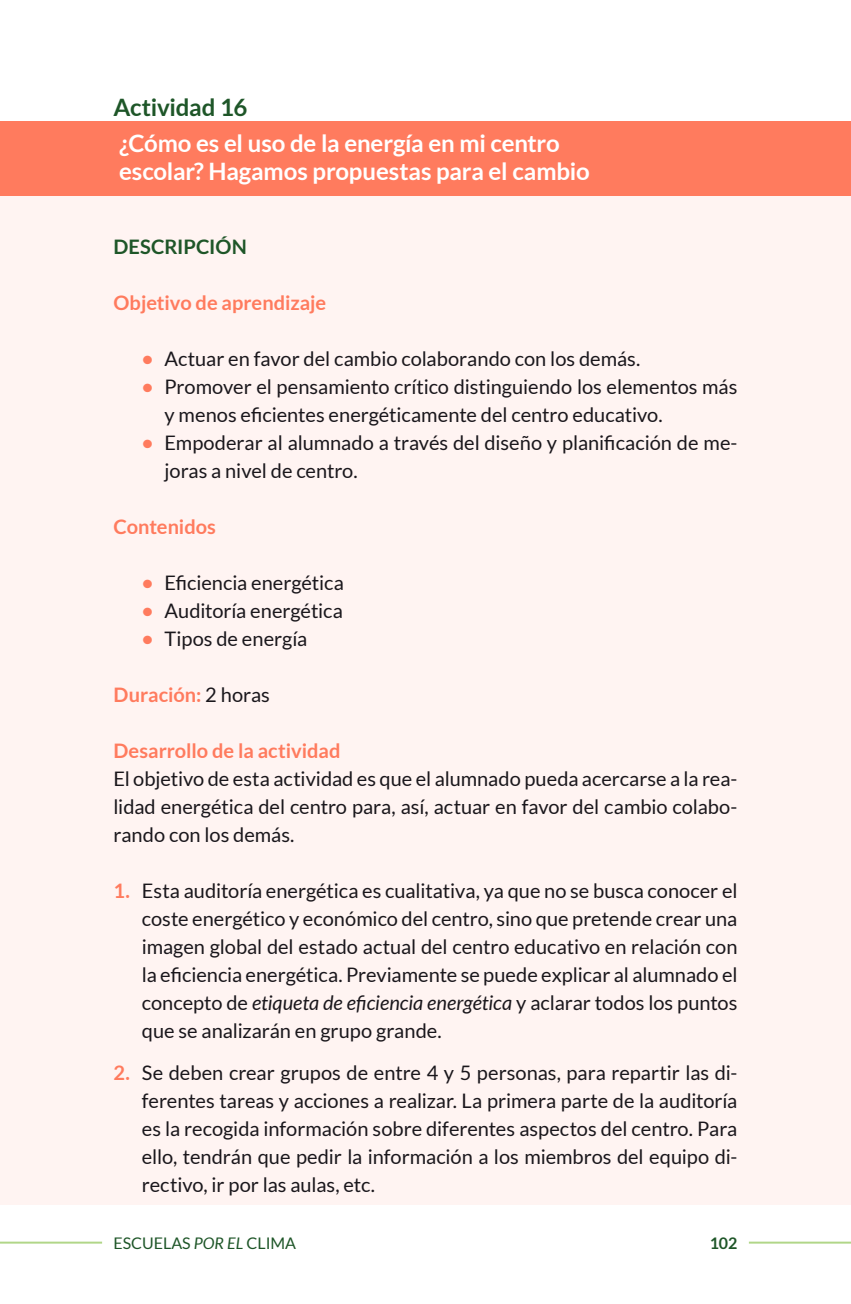
<style>
.page{position:relative;width:851px;height:1304px;background:#fff}
.page>*{position:absolute;margin:0;border:0;box-sizing:border-box;transform-origin:0 0}
.t1{font:700 24px/28px "Lato";letter-spacing:-.005em;color:#fff}
.t2{font:700 24px "Lato";letter-spacing:-.01em;color:#1e5628}
.t3{font:20px/28px "Lato";color:#1a171c;text-align:justify}
.t4{font:700 20px "Lato";color:#ff7b5e}
.t5{font:700 20px "Lato";letter-spacing:.005em;color:#1e5628}
.t6{font:16px "Lato";color:#1e5628}
.t7{font:700 16px "Lato";color:#1e5628}
.s1{font-weight:700;color:#ff7b5e}
.s2{font-weight:400;color:#1a171c}
.s3{font-style:italic}
</style>
<div class="page">
<hr style="left:0;top:1242px;width:102px;height:2px;background:#9ecc6b">
<hr style="left:748px;top:1242px;width:102px;height:2px;background:#9ecc6b">
<hr style="left:850px;top:0;width:1px;height:1205px;background:#fff2ef">
<div style="left:0;top:127px;width:850px;height:1078px;background:#fff2ef"></div>
<div style="left:0;top:122px;width:850px;height:74px;background:#ff7b5e"></div>
<p class="t2" style="left:113px;top:93px;width:135px">Actividad 16</p>
<p class="t1" style="left:119px;top:129px;width:472px">¿Cómo es el uso de la energía en mi centro escolar? Hagamos propuestas para el cambio</p>
<p class="t5" style="left:113px;top:235px;width:135px">DESCRIPCIÓN</p>
<p class="t4" style="left:113px;top:291px;width:214px">Objetivo de aprendizaje</p>
<p class="t3" style="left:142px;top:344px;width:500px"><span class="s1">•</span> Actuar en favor del cambio colaborando con los demás.</p>
<p class="t3" style="left:164px;top:372px;width:574px;text-indent:-23px"><span class="s1">•</span> Promover el pensamiento crítico distinguiendo los elementos más y menos eficientes energéticamente del centro educativo.</p>
<p class="t3" style="left:164px;top:428px;width:574px;text-indent:-23px"><span class="s1">•</span> Empoderar al alumnado a través del diseño y planificación de me&shy;joras a nivel de centro.</p>
<p class="t4" style="left:113px;top:515px;width:104px">Contenidos</p>
<p class="t3" style="left:142px;top:568px;width:203px"><span class="s1">•</span> Eficiencia energética</p>
<p class="t3" style="left:142px;top:596px;width:203px"><span class="s1">•</span> Auditoría energética</p>
<p class="t3" style="left:142px;top:624px;width:167px"><span class="s1">•</span> Tipos de energía</p>
<p class="t4" style="left:113px;top:683px;width:158px">Duración: <span class="s2">2 horas</span></p>
<p class="t4" style="left:113px;top:739px;width:228px">Desarrollo de la actividad</p>
<p class="t3" style="left:113px;top:764px;width:625px">El objetivo de esta actividad es que el alumnado pueda acercarse a la rea&shy;lidad energética del centro para, así, actuar en favor del cambio colabo&shy;rando con los demás.</p>
<p class="t3" style="left:142px;top:876px;width:597px;text-indent:-28px"><span class="s1">1.</span> Esta auditoría energética es cualitativa, ya que no se busca conocer el coste energético y económico del centro, sino que pretende crear una imagen global del estado actual del centro educativo en relación con la eficiencia energética. Previamente se puede explicar al alumnado el concepto de <span class="s3">etiqueta de eficiencia energética</span> y aclarar todos los puntos que se analizarán en grupo grande.</p>
<p class="t3" style="left:142px;top:1058px;width:597px;text-indent:-28px"><span class="s1">2.</span> Se deben crear grupos de entre 4 y 5 personas, para repartir las di&shy;ferentes tareas y acciones a realizar. La primera parte de la auditoría es la recogida información sobre diferentes aspectos del centro. Para ello, tendrán que pedir la información a los miembros del equipo di&shy;rectivo, ir por las aulas, etc.</p>
<p class="t6" style="left:113px;top:1234px;width:184px">ESCUELAS <span class="s3">POR EL</span> CLIMA</p>
<p class="t7" style="left:709px;top:1234px;width:29px">102</p>
</div>
